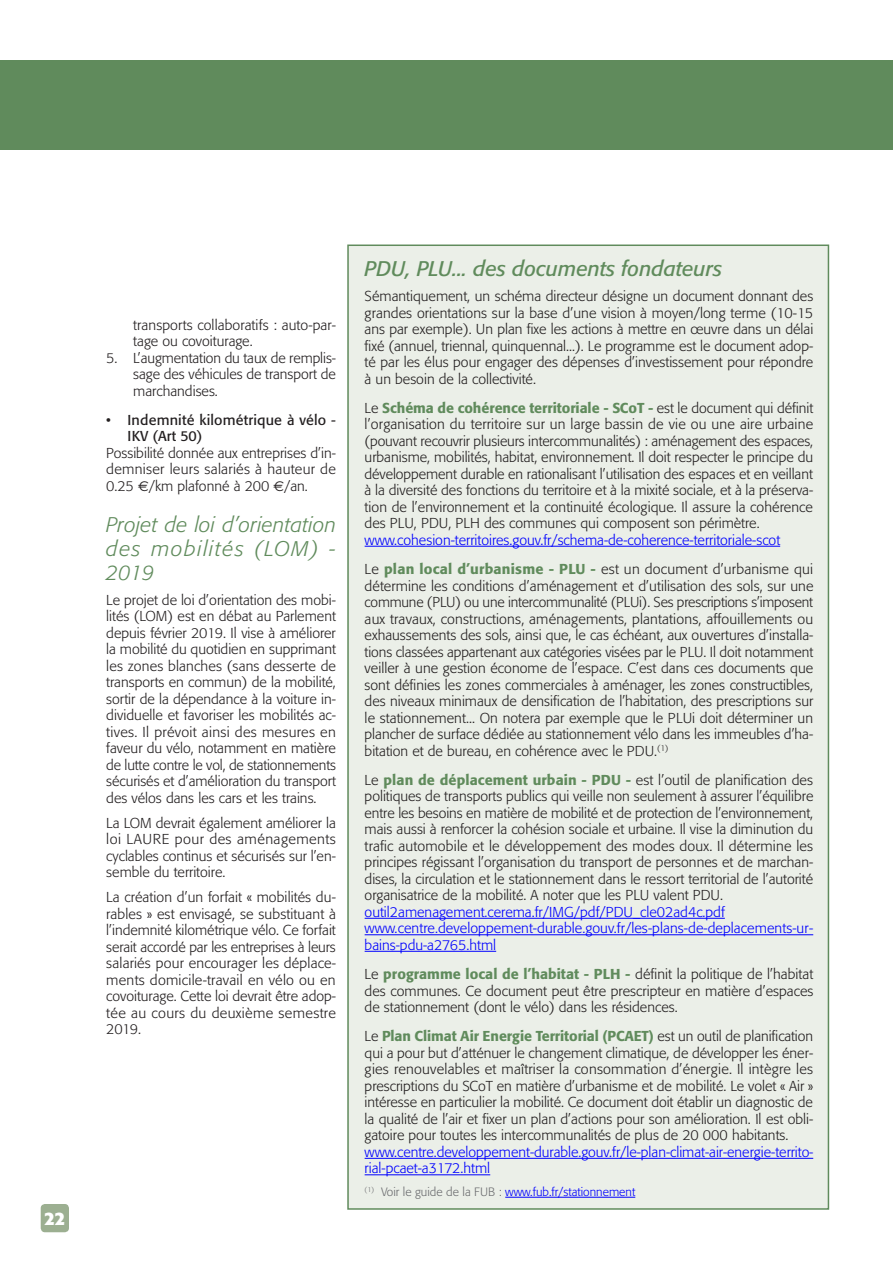
<style>
.page{position:relative;width:893px;height:1263px;background:#fff}
.page>*{position:absolute;margin:0;border:0;box-sizing:border-box;transform-origin:0 0}
._3__txt_descriptif{font:italic 300 21px/24px "Formata";letter-spacing:.01em;color:#608b5c;text-align:justify}
.NO_Fiche_Chapeau_2{font:italic 21px "Formata";color:#608b5c}
._5__texte_exergue{font:700 18px "Formata";color:#fff}
._3__txt_descriptif-2{font:300 14.25px/16.5px "Formata";color:#231f20;text-align:justify}
._3__txt_descriptif-3{font:300 14.25px/16.5px "Formata";color:#00f}
.t1{font:14.25px/16.5px "Formata";letter-spacing:.01em;color:#231f20}
._3__txt_descriptif-4{font:300 14.25px/16.5px "Formata";letter-spacing:.02em;color:#231f20}
._4__note{font:300 12px "Formata";color:#00f}
.s1{font-family:"Euro Sans";font-weight:400}
.s2{font-weight:500;color:#608b5c}
.s3{color:#6c6d70}
</style>
<div class="page">
<div style="left:1px;top:60px;width:892px;height:90px;background:#608b5c"></div>
<div style="left:41px;top:1204px;width:28px;height:28px;background:#9caf91;border-radius:4px"></div>
<div style="left:347px;top:244px;width:482px;height:966px;background:#ebefe8;border:2px solid #608b5c"></div>
<hr style="left:365px;top:546px;width:415px;height:1px;background:#00f">
<hr style="left:365px;top:918px;width:360px;height:1px;background:#00f">
<hr style="left:365px;top:934px;width:448px;height:1px;background:#00f">
<hr style="left:365px;top:951px;width:131px;height:1px;background:#00f">
<hr style="left:365px;top:1158px;width:448px;height:1px;background:#00f">
<hr style="left:365px;top:1174px;width:125px;height:1px;background:#00f">
<hr style="left:505px;top:1197px;width:130px;height:1px;background:#00f">
<p class="_5__texte_exergue" style="left:44px;top:1208px;width:22px">22</p>
<p class="_3__txt_descriptif-2" style="left:133px;top:316px;width:204px">transports collaboratifs : auto-par&shy;tage ou covoiturage.</p>
<p class="_3__txt_descriptif-2" style="left:133px;top:349px;width:204px;text-indent:-27px">5. L’augmentation du taux de remplis&shy;sage des véhicules de transport de marchandises.</p>
<p class="t1" style="left:128px;top:412px;width:210px;text-indent:-21px">• Indemnité kilométrique à vélo -<br>IKV (Art 50)</p>
<p class="_3__txt_descriptif-2" style="left:106px;top:445px;width:231px">Possibilité donnée aux entreprises d’in&shy;demniser leurs salariés à hauteur de 0.25 <span class="s1">€</span>/km plafonné à 200 <span class="s1">€</span>/an.</p>
<p class="_3__txt_descriptif" style="left:106px;top:513px;width:231px">Projet de loi d’orientation des mobilités (LOM) - 2019</p>
<p class="_3__txt_descriptif-2" style="left:106px;top:592px;width:231px">Le projet de loi d’orientation des mobi&shy;lités (LOM) est en débat au Parlement depuis février 2019. Il vise à améliorer la mobilité du quotidien en supprimant les zones blanches (sans desserte de transports en commun) de la mobilité, sortir de la dépendance à la voiture in&shy;dividuelle et favoriser les mobilités ac&shy;tives. Il prévoit ainsi des mesures en faveur du vélo, notamment en matière de lutte contre le vol, de stationnements sécurisés et d’amélioration du transport des vélos dans les cars et les trains.</p>
<p class="_3__txt_descriptif-2" style="left:106px;top:815px;width:231px">La LOM devrait également améliorer la loi LAURE pour des aménagements cyclables continus et sécurisés sur l’en&shy;semble du territoire.</p>
<p class="_3__txt_descriptif-2" style="left:106px;top:889px;width:231px">La création d’un forfait « mobilités du&shy;rables » est envisagé, se substituant à l’indemnité kilométrique vélo. Ce forfait serait accordé par les entreprises à leurs salariés pour encourager les déplace&shy;ments domicile-travail en vélo ou en covoiturage. Cette loi devrait être adop-</p>
<p class="_3__txt_descriptif-4" style="left:106px;top:1005px;width:231px">tée au cours du deuxième semestre<br>2019.</p>
<p class="NO_Fiche_Chapeau_2" style="left:365px;top:256px;width:359px">PDU, PLU... des documents fondateurs</p>
<p class="_3__txt_descriptif-2" style="left:365px;top:288px;width:450px">Sémantiquement, un schéma directeur désigne un document donnant des grandes orientations sur la base d’une vision à moyen/long terme (10-15 ans par exemple). Un plan fixe les actions à mettre en œuvre dans un délai fixé (annuel, triennal, quinquennal...). Le programme est le document adop&shy;té par les élus pour engager des dépenses d’investissement pour répondre à un besoin de la collectivité.</p>
<p class="_3__txt_descriptif-2" style="left:365px;top:400px;width:450px">Le <span class="s2">Schéma de cohérence territoriale - SCoT -</span> est le document qui définit l’organisation du territoire sur un large bassin de vie ou une aire urbaine (pouvant recouvrir plusieurs intercommunalités) : aménagement des espaces, urbanisme, mobilités, habitat, environnement. Il doit respecter le principe du développement durable en rationalisant l’utilisation des espaces et en veillant à la diversité des fonctions du territoire et à la mixité sociale, et à la préserva&shy;tion de l’environnement et la continuité écologique. Il assure la cohérence des PLU, PDU, PLH des communes qui composent son périmètre.</p>
<p class="_3__txt_descriptif-3" style="left:365px;top:532px;width:417px">www.cohesion-territoires.gouv.fr/schema-de-coherence-territoriale-scot</p>
<p class="_3__txt_descriptif-2" style="left:365px;top:561px;width:450px">Le <span class="s2">plan local d’urbanisme - PLU -</span> est un document d’urbanisme qui détermine les conditions d’aménagement et d’utilisation des sols, sur une commune (PLU) ou une intercommunalité (PLUi). Ses prescriptions s’imposent aux travaux, constructions, aménagements, plantations, affouillements ou exhaussements des sols, ainsi que, le cas échéant, aux ouvertures d’installa&shy;tions classées appartenant aux catégories visées par le PLU. Il doit notamment veiller à une gestion économe de l’espace. C’est dans ces documents que sont définies les zones commerciales à aménager, les zones constructibles, des niveaux minimaux de densification de l’habitation, des prescriptions sur le stationnement... On notera par exemple que le PLUi doit déterminer un plancher de surface dédiée au stationnement vélo dans les immeubles d’ha&shy;bitation et de bureau, en cohérence avec le PDU.<sup>(1)</sup></p>
<p class="_3__txt_descriptif-2" style="left:365px;top:772px;width:450px">Le <span class="s2">plan de déplacement urbain - PDU -</span> est l’outil de planification des politiques de transports publics qui veille non seulement à assurer l’équilibre entre les besoins en matière de mobilité et de protection de l’environnement, mais aussi à renforcer la cohésion sociale et urbaine. Il vise la diminution du trafic automobile et le développement des modes doux. Il détermine les principes régissant l’organisation du transport de personnes et de marchan&shy;dises, la circulation et le stationnement dans le ressort territorial de l’autorité organisatrice de la mobilité. A noter que les PLU valent PDU.</p>
<p class="_3__txt_descriptif-3" style="left:365px;top:904px;width:362px">outil2amenagement.cerema.fr/IMG/pdf/PDU_cle02ad4c.pdf</p>
<p class="_3__txt_descriptif-3" style="left:365px;top:920px;width:450px">www.centre.developpement-durable.gouv.fr/les-plans-de-deplacements-ur&shy;bains-pdu-a2765.html</p>
<p class="_3__txt_descriptif-2" style="left:365px;top:966px;width:450px">Le <span class="s2">programme local de l’habitat - PLH -</span> définit la politique de l’habitat des communes. Ce document peut être prescripteur en matière d’espaces de stationnement (dont le vélo) dans les résidences.</p>
<p class="_3__txt_descriptif-2" style="left:365px;top:1028px;width:450px">Le <span class="s2">Plan Climat Air Energie Territorial (PCAET)</span> est un outil de planification qui a pour but d’atténuer le changement climatique, de développer les éner&shy;gies renouvelables et maîtriser la consommation d’énergie. Il intègre les prescriptions du SCoT en matière d’urbanisme et de mobilité. Le volet « Air » intéresse en particulier la mobilité. Ce document doit établir un diagnostic de la qualité de l’air et fixer un plan d’actions pour son amélioration. Il est obli&shy;gatoire pour toutes les intercommunalités de plus de 20 000 habitants.</p>
<p class="_3__txt_descriptif-3" style="left:365px;top:1144px;width:450px">www.centre.developpement-durable.gouv.fr/le-plan-climat-air-energie-territo&shy;rial-pcaet-a3172.html</p>
<p class="_4__note" style="left:365px;top:1185px;width:272px"><sup>(1)</sup> <span class="s3">Voir le guide de la FUB :</span> www.fub.fr/stationnement</p>
</div>
